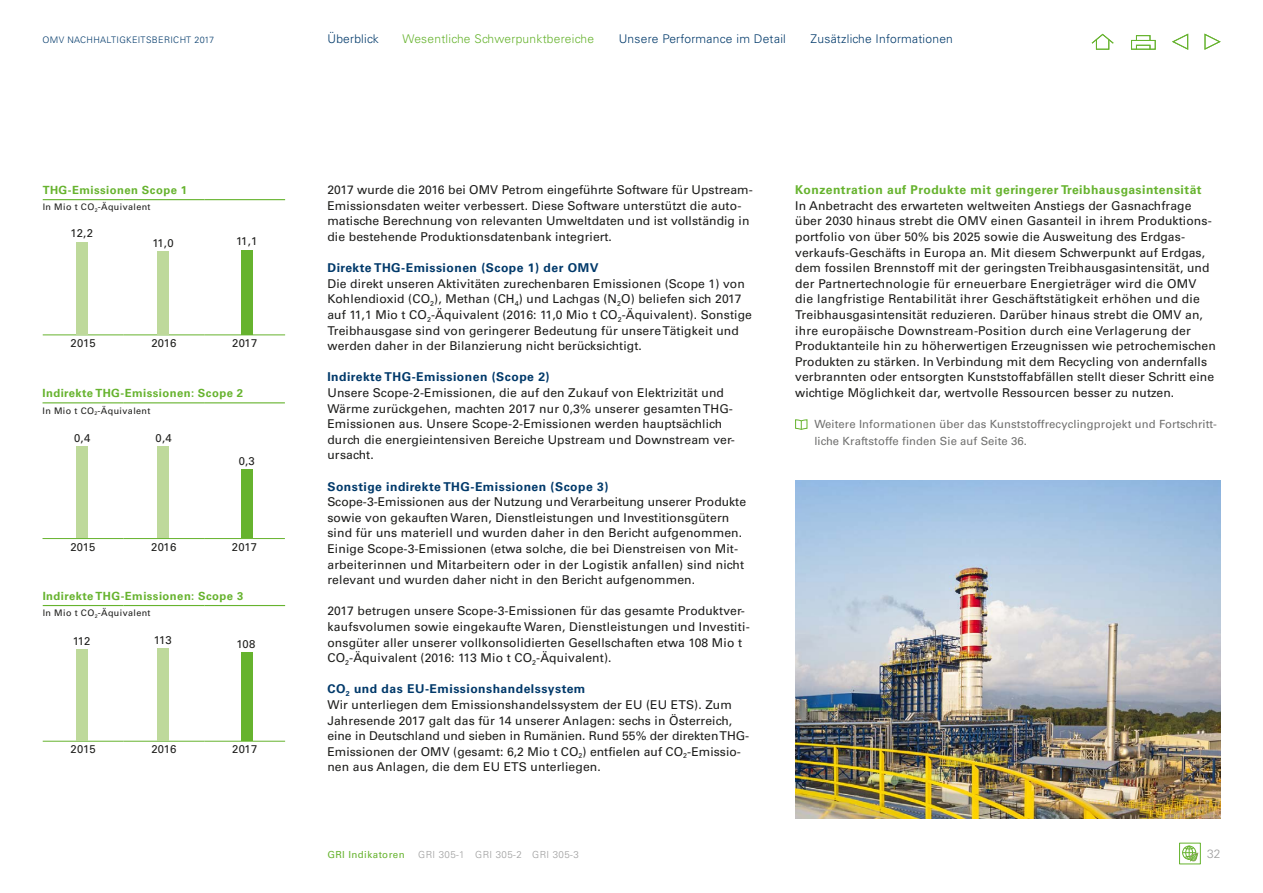
<style>
.page{position:relative;width:1263px;height:893px;background:#fff}
.page>*{position:absolute;margin:0;border:0;box-sizing:border-box;transform-origin:0 0}
.t1{font:12.15px/15.6px "Univers LT Std";letter-spacing:.01em;color:#1d1d1b}
.t2{font:700 12.15px "Univers LT Std";letter-spacing:.04em;color:#00396a}
.t3{font:700 12.15px "Univers LT Std";letter-spacing:.04em;color:#66b32e}
.t4{font:300 12px "Univers LT Std";letter-spacing:.02em;color:#00396a}
.t5{font:300 12px "Univers LT Std";letter-spacing:.02em;color:#66b32e}
.t6{font:300 12px "Univers LT Std";color:#9d9d9d}
.t7{font:11.25px/16.5px "Univers LT Std";letter-spacing:.01em;color:#70706f}
.t8{font:700 11.25px "Univers LT Std";letter-spacing:.04em;color:#66b32e}
.t9{font:11.25px "Univers LT Std";letter-spacing:.01em;color:#1d1d1b}
.t10{font:300 9.75px "Univers LT Std";letter-spacing:.04em;color:#9d9d9d}
.t11{font:9.75px "Univers LT Std";letter-spacing:.04em;color:#66b32e}
.t12{font:9px "Univers LT Std";letter-spacing:.04em;color:#1d1d1b}
.t13{font:300 9px "Univers LT Std";letter-spacing:.04em;color:#00396a}
.s1{font-weight:700;color:#00396a}
</style>
<div class="page">
<svg style="left:1091px;top:33px;width:23px;height:11px"></svg>
<div style="left:1131px;top:40px;width:24px;height:10px;border:1px solid #66b32e"></div>
<div style="left:1136px;top:45px;width:14px;height:5px;border:1px solid #66b32e"></div>
<div style="left:1136px;top:35px;width:14px;height:6px;border:1px solid #66b32e"></div>
<div style="left:1096px;top:39px;width:13px;height:11px;border:1px solid #66b32e"></div>
<svg style="left:1204px;top:33px;width:16px;height:17px"></svg>
<svg style="left:1172px;top:33px;width:16px;height:17px"></svg>
<img style="left:795px;top:480px;width:425px;height:339px">
<svg style="left:795px;top:419px;width:13px;height:11px"></svg>
<div style="left:1179px;top:843px;width:21px;height:21px;border:1px solid #66b32e"></div>
<div style="left:1182px;top:846px;width:14px;height:13px;border:1px solid #66b32e;border-radius:50%"></div>
<svg style="left:1183px;top:846px;width:15px;height:17px"></svg>
<hr style="left:43px;top:199px;width:81px;height:1px;background:#66b32e">
<hr style="left:124px;top:199px;width:80px;height:1px;background:#66b32e">
<hr style="left:204px;top:199px;width:81px;height:1px;background:#66b32e">
<hr style="left:43px;top:334px;width:81px;height:1px;background:#66b32e">
<hr style="left:124px;top:334px;width:80px;height:1px;background:#66b32e">
<hr style="left:204px;top:334px;width:81px;height:1px;background:#66b32e">
<div style="left:76px;top:242px;width:12px;height:93px;background:#bed99b"></div>
<div style="left:158px;top:251px;width:11px;height:84px;background:#bed99b"></div>
<div style="left:241px;top:250px;width:12px;height:85px;background:#66b32e"></div>
<hr style="left:43px;top:402px;width:80px;height:1px;background:#66b32e">
<hr style="left:123px;top:402px;width:81px;height:1px;background:#66b32e">
<hr style="left:204px;top:402px;width:81px;height:1px;background:#66b32e">
<hr style="left:43px;top:538px;width:80px;height:1px;background:#66b32e">
<hr style="left:123px;top:538px;width:81px;height:1px;background:#66b32e">
<hr style="left:204px;top:538px;width:81px;height:1px;background:#66b32e">
<div style="left:76px;top:446px;width:12px;height:92px;background:#bed99b"></div>
<div style="left:157px;top:446px;width:12px;height:92px;background:#bed99b"></div>
<div style="left:241px;top:469px;width:12px;height:69px;background:#66b32e"></div>
<hr style="left:43px;top:605px;width:81px;height:1px;background:#66b32e">
<hr style="left:124px;top:605px;width:80px;height:1px;background:#66b32e">
<hr style="left:204px;top:605px;width:81px;height:1px;background:#66b32e">
<hr style="left:43px;top:741px;width:81px;height:1px;background:#66b32e">
<hr style="left:124px;top:741px;width:80px;height:1px;background:#66b32e">
<hr style="left:204px;top:741px;width:81px;height:1px;background:#66b32e">
<div style="left:76px;top:649px;width:12px;height:92px;background:#bed99b"></div>
<div style="left:157px;top:648px;width:12px;height:93px;background:#bed99b"></div>
<div style="left:241px;top:652px;width:12px;height:89px;background:#66b32e"></div>
<p class="t13" style="left:43px;top:34px;width:173px">OMV NACHHALTIGKEITSBERICHT 2017</p>
<p class="t8" style="left:43px;top:183px;width:146px">THG-Emissionen Scope 1</p>
<p class="t12" style="left:43px;top:202px;width:109px">In Mio t CO<sub>2</sub>-Äquivalent</p>
<p class="t9" style="left:70px;top:227px;width:24px">12,2</p>
<p class="t9" style="left:152px;top:236px;width:23px">11,0</p>
<p class="t9" style="left:236px;top:235px;width:23px">11,1</p>
<p class="t9" style="left:71px;top:336px;width:27px">2015</p>
<p class="t9" style="left:151px;top:336px;width:27px">2016</p>
<p class="t9" style="left:232px;top:336px;width:27px">2017</p>
<p class="t8" style="left:43px;top:387px;width:202px">Indirekte THG-Emissionen: Scope 2</p>
<p class="t12" style="left:43px;top:405px;width:109px">In Mio t CO<sub>2</sub>-Äquivalent</p>
<p class="t9" style="left:74px;top:431px;width:18px">0,4</p>
<p class="t9" style="left:155px;top:431px;width:18px">0,4</p>
<p class="t9" style="left:239px;top:454px;width:18px">0,3</p>
<p class="t9" style="left:70px;top:540px;width:27px">2015</p>
<p class="t9" style="left:151px;top:540px;width:27px">2016</p>
<p class="t9" style="left:232px;top:540px;width:27px">2017</p>
<p class="t8" style="left:43px;top:589px;width:202px">Indirekte THG-Emissionen: Scope 3</p>
<p class="t12" style="left:43px;top:608px;width:109px">In Mio t CO<sub>2</sub>-Äquivalent</p>
<p class="t9" style="left:73px;top:634px;width:19px">112</p>
<p class="t9" style="left:154px;top:633px;width:19px">113</p>
<p class="t9" style="left:237px;top:637px;width:20px">108</p>
<p class="t9" style="left:71px;top:742px;width:27px">2015</p>
<p class="t9" style="left:151px;top:742px;width:27px">2016</p>
<p class="t9" style="left:232px;top:742px;width:27px">2017</p>
<p class="t4" style="left:327px;top:31px;width:53px">Überblick</p>
<p class="t5" style="left:403px;top:31px;width:193px">Wesentliche Schwerpunktbereiche</p>
<p class="t4" style="left:619px;top:31px;width:169px">Unsere Performance im Detail</p>
<p class="t4" style="left:811px;top:31px;width:144px">Zusätzliche Informationen</p>
<p class="t1" style="left:327px;top:182px;width:427px">2017 wurde die 2016 bei OMV Petrom eingeführte Software für Upstream-Emissionsdaten weiter verbessert. Diese Software unterstützt die auto&shy;matische Berechnung von relevanten Umweltdaten und ist vollständig in die bestehende Produktionsdatenbank integriert.</p>
<p class="t2" style="left:327px;top:261px;width:273px">Direkte THG-Emissionen (Scope 1) der OMV</p>
<p class="t1" style="left:327px;top:276px;width:426px">Die direkt unseren Aktivitäten zurechenbaren Emissionen (Scope 1) von Kohlendioxid (CO<sub>2</sub>), Methan (CH<sub>4</sub>) und Lachgas (N<sub>2</sub>O) beliefen sich 2017 auf 11,1 Mio t CO<sub>2</sub>-Äquivalent (2016: 11,0 Mio t CO<sub>2</sub>-Äquivalent). Sonstige Treibhausgase sind von geringerer Bedeutung für unsere Tätigkeit und werden daher in der Bilanzierung nicht berücksichtigt.</p>
<p class="t2" style="left:327px;top:370px;width:224px">Indirekte THG-Emissionen (Scope 2)</p>
<p class="t1" style="left:327px;top:385px;width:408px">Unsere Scope-2-Emissionen, die auf den Zukauf von Elektrizität und Wärme zurückgehen, machten 2017 nur 0,3% unserer gesamten THG-Emissionen aus. Unsere Scope-2-Emissionen werden hauptsächlich durch die energieintensiven Bereiche Upstream und Downstream ver&shy;ursacht.</p>
<p class="t2" style="left:327px;top:479px;width:283px">Sonstige indirekte THG-Emissionen (Scope 3)</p>
<p class="t1" style="left:327px;top:494px;width:420px">Scope-3-Emissionen aus der Nutzung und Verarbeitung unserer Produkte sowie von gekauften Waren, Dienstleistungen und Investitionsgütern sind für uns materiell und wurden daher in den Bericht aufgenommen.<br>Einige Scope-3-Emissionen (etwa solche, die bei Dienstreisen von Mit&shy;arbeiterinnen und Mitarbeitern oder in der Logistik anfallen) sind nicht relevant und wurden daher nicht in den Bericht aufgenommen.</p>
<p class="t1" style="left:327px;top:603px;width:424px">2017 betrugen unsere Scope-3-Emissionen für das gesamte Produktver&shy;kaufsvolumen sowie eingekaufte Waren, Dienstleistungen und Investiti&shy;onsgüter aller unserer vollkonsolidierten Gesellschaften etwa 108 Mio t CO<sub>2</sub>-Äquivalent (2016: 113 Mio t CO<sub>2</sub>-Äquivalent).</p>
<p class="t1" style="left:327px;top:681px;width:423px"><span class="s1">CO</span><sub>2</sub> <span class="s1">und das EU-Emissionshandelssystem<br></span>Wir unterliegen dem Emissionshandelssystem der EU (EU ETS). Zum Jahresende 2017 galt das für 14 unserer Anlagen: sechs in Österreich, eine in Deutschland und sieben in Rumänien. Rund 55% der direkten THG-Emissionen der OMV (gesamt: 6,2 Mio t CO<sub>2</sub>) entfielen auf CO<sub>2</sub>-Emissio&shy;nen aus Anlagen, die dem EU ETS unterliegen.</p>
<p class="t11" style="left:327px;top:849px;width:79px">GRI Indikatoren</p>
<p class="t10" style="left:418px;top:848px;width:162px">GRI 305-1 GRI 305-2 GRI 305-3</p>
<p class="t3" style="left:795px;top:183px;width:408px">Konzentration auf Produkte mit geringerer Treibhausgasintensität</p>
<p class="t1" style="left:795px;top:198px;width:422px">In Anbetracht des erwarteten weltweiten Anstiegs der Gasnachfrage über 2030 hinaus strebt die OMV einen Gasanteil in ihrem Produktions&shy;portfolio von über 50% bis 2025 sowie die Ausweitung des Erdgas&shy;verkaufs-Geschäfts in Europa an. Mit diesem Schwerpunkt auf Erdgas, dem fossilen Brennstoff mit der geringsten Treibhausgasintensität, und der Partnertechnologie für erneuerbare Energieträger wird die OMV die langfristige Rentabilität ihrer Geschäftstätigkeit erhöhen und die Treibhausgasintensität reduzieren. Darüber hinaus strebt die OMV an, ihre europäische Downstream-Position durch eine Verlagerung der Produktanteile hin zu höherwertigen Erzeugnissen wie petrochemischen Produkten zu stärken. In Verbindung mit dem Recycling von andernfalls verbrannten oder entsorgten Kunststoffabfällen stellt dieser Schritt eine wichtige Möglichkeit dar, wertvolle Ressourcen besser zu nutzen.</p>
<p class="t7" style="left:814px;top:416px;width:404px">Weitere Informationen über das Kunststoffrecyclingprojekt und Fortschritt&shy;liche Kraftstoffe finden Sie auf Seite 36.</p>
<p class="t6" style="left:1207px;top:846px;width:15px">32</p>
</div>
